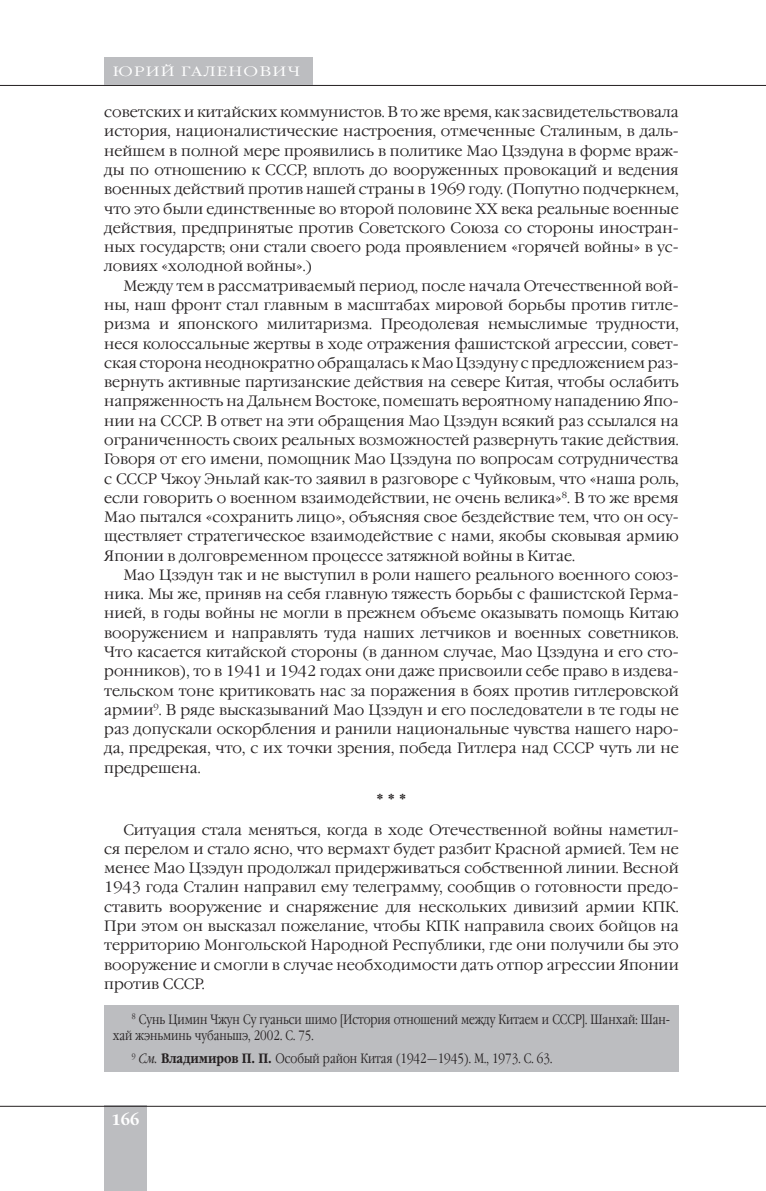
<style>
.page{position:relative;width:766px;height:1191px;background:#fff}
.page>*{position:absolute;margin:0;border:0;box-sizing:border-box;transform-origin:0 0}
.t1{font:300 24px "Garamond Narrow C";color:#231f20}
.t2{font:300 15px/19.2px "Garamond C";color:#231f20;text-align:justify}
.t3{font:700 15px "Garamond C";color:#fff}
.t4{font:300 13.5px/16.5px "Garamond Narrow C";color:#231f20}
.t5{font:300 13.5px "Garamond C";letter-spacing:.075em;color:#fff;scale:1.25 1}
.s1{font-style:italic}
.s2{font-weight:700}
</style>
<div class="page">
<div style="left:104px;top:1106px;width:43px;height:85px;background:#bcbdc0"></div>
<hr style="left:0;top:1106px;width:765px;height:1px;background:#231f20">
<hr style="left:0;top:85px;width:765px;height:1px;background:#231f20">
<div style="left:104px;top:57px;width:209px;height:28px;background:#bcbdc0"></div>
<div style="left:104px;top:1005px;width:574px;height:66px;background:#bcbdc0"></div>
<p class="t5" style="left:113px;top:66px;width:151px">ЮРИЙ ГАЛЕНОВИЧ</p>
<p class="t2" style="left:104px;top:104px;width:576px">советских и китайских коммунистов. В то же время, как засвидетельствовала</p>
<p class="t2" style="left:104px;top:123px;width:576px">история, националистические настроения, отмеченные Сталиным, в даль-</p>
<p class="t2" style="left:104px;top:142px;width:576px">нейшем в полной мере проявились в политике Мао Цзэдуна в форме враж-</p>
<p class="t2" style="left:104px;top:162px;width:576px">ды по отношению к СССР, вплоть до вооруженных провокаций и ведения</p>
<p class="t2" style="left:104px;top:181px;width:576px">военных действий против нашей страны в 1969 году. (Попутно подчеркнем,</p>
<p class="t2" style="left:104px;top:200px;width:576px">что это были единственные во второй половине ХХ века реальные военные</p>
<p class="t2" style="left:104px;top:219px;width:576px">действия, предпринятые против Советского Союза со стороны иностран-</p>
<p class="t2" style="left:104px;top:239px;width:576px">ных государств; они стали своего рода проявлением «горячей войны» в ус-</p>
<p class="t2" style="left:104px;top:258px;width:209px">ловиях «холодной войны».)</p>
<p class="t2" style="left:123px;top:277px;width:556px">Между тем в рассматриваемый период, после начала Отечественной вой-</p>
<p class="t2" style="left:104px;top:297px;width:576px">ны, наш фронт стал главным в масштабах мировой борьбы против гитле-</p>
<p class="t2" style="left:104px;top:316px;width:576px">ризма и японского милитаризма. Преодолевая немыслимые трудности,</p>
<p class="t2" style="left:104px;top:335px;width:576px">неся колоссальные жертвы в ходе отражения фашистской агрессии, совет-</p>
<p class="t2" style="left:104px;top:354px;width:576px">ская сторона неоднократно обращалась к Мао Цзэдуну с предложением раз-</p>
<p class="t2" style="left:104px;top:374px;width:576px">вернуть активные партизанские действия на севере Китая, чтобы ослабить</p>
<p class="t2" style="left:104px;top:393px;width:576px">напряженность на Дальнем Востоке, помешать вероятному нападению Япо-</p>
<p class="t2" style="left:104px;top:412px;width:576px">нии на СССР. В ответ на эти обращения Мао Цзэдун всякий раз ссылался на</p>
<p class="t2" style="left:104px;top:432px;width:576px">ограниченность своих реальных возможностей развернуть такие действия.</p>
<p class="t2" style="left:104px;top:451px;width:576px">Говоря от его имени, помощник Мао Цзэдуна по вопросам сотрудничества</p>
<p class="t2" style="left:104px;top:470px;width:576px">с СССР Чжоу Эньлай как-то заявил в разговоре с Чуйковым, что «наша роль,</p>
<p class="t2" style="left:104px;top:489px;width:576px">если говорить о военном взаимодействии, не очень велика»<sup>8</sup>. В то же время</p>
<p class="t2" style="left:104px;top:509px;width:576px">Мао пытался «сохранить лицо», объясняя свое бездействие тем, что он осу-</p>
<p class="t2" style="left:104px;top:528px;width:576px">ществляет стратегическое взаимодействие с нами, якобы сковывая армию</p>
<p class="t2" style="left:104px;top:547px;width:472px">Японии в долговременном процессе затяжной войны в Китае.</p>
<p class="t2" style="left:123px;top:566px;width:556px">Мао Цзэдун так и не выступил в роли нашего реального военного союз-</p>
<p class="t2" style="left:104px;top:586px;width:576px">ника. Мы же, приняв на себя главную тяжесть борьбы с фашистской Герма-</p>
<p class="t2" style="left:104px;top:605px;width:576px">нией, в годы войны не могли в прежнем объеме оказывать помощь Китаю</p>
<p class="t2" style="left:104px;top:624px;width:576px">вооружением и направлять туда наших летчиков и военных советников.</p>
<p class="t2" style="left:104px;top:644px;width:576px">Что касается китайской стороны (в данном случае, Мао Цзэдуна и его сто-</p>
<p class="t2" style="left:104px;top:663px;width:576px">ронников), то в 1941 и 1942 годах они даже присвоили себе право в издева-</p>
<p class="t2" style="left:104px;top:682px;width:576px">тельском тоне критиковать нас за поражения в боях против гитлеровской</p>
<p class="t2" style="left:104px;top:701px;width:576px">армии<sup>9</sup>. В ряде высказываний Мао Цзэдун и его последователи в те годы не</p>
<p class="t2" style="left:104px;top:721px;width:576px">раз допускали оскорбления и ранили национальные чувства нашего наро-</p>
<p class="t2" style="left:104px;top:740px;width:576px">да, предрекая, что, с их точки зрения, победа Гитлера над СССР чуть ли не</p>
<p class="t2" style="left:104px;top:759px;width:98px">предрешена.</p>
<p class="t1" style="left:377px;top:793px;width:30px">* * *</p>
<p class="t2" style="left:104px;top:821px;width:576px;text-indent:19px">Ситуация стала меняться, когда в ходе Отечественной войны наметил&shy;ся перелом и стало ясно, что вермахт будет разбит Красной армией. Тем не менее Мао Цзэдун продолжал придерживаться собственной линии. Весной 1943 года Сталин направил ему телеграмму, сообщив о готовности предо&shy;ставить вооружение и снаряжение для нескольких дивизий армии КПК.<br>При этом он высказал пожелание, чтобы КПК направила своих бойцов на территорию Монгольской Народной Республики, где они получили бы это вооружение и смогли в случае необходимости дать отпор агрессии Японии против СССР.</p>
<p class="t4" style="left:113px;top:1012px;width:559px;text-indent:19px"><sup>8</sup> Сунь Цимин Чжун Су гуаньси шимо [История отношений между Китаем и СССР]. Шанхай: Шан&shy;хай жэньминь чубаньшэ, 2002. С. 75.</p>
<p class="t4" style="left:132px;top:1051px;width:422px"><sup>9</sup> <span class="s1">См.</span> <span class="s2">Владимиров П. П.</span> Особый район Китая (1942—1945). М., 1973. C. 63.</p>
<p class="t3" style="left:111px;top:1113px;width:29px">166</p>
</div>
